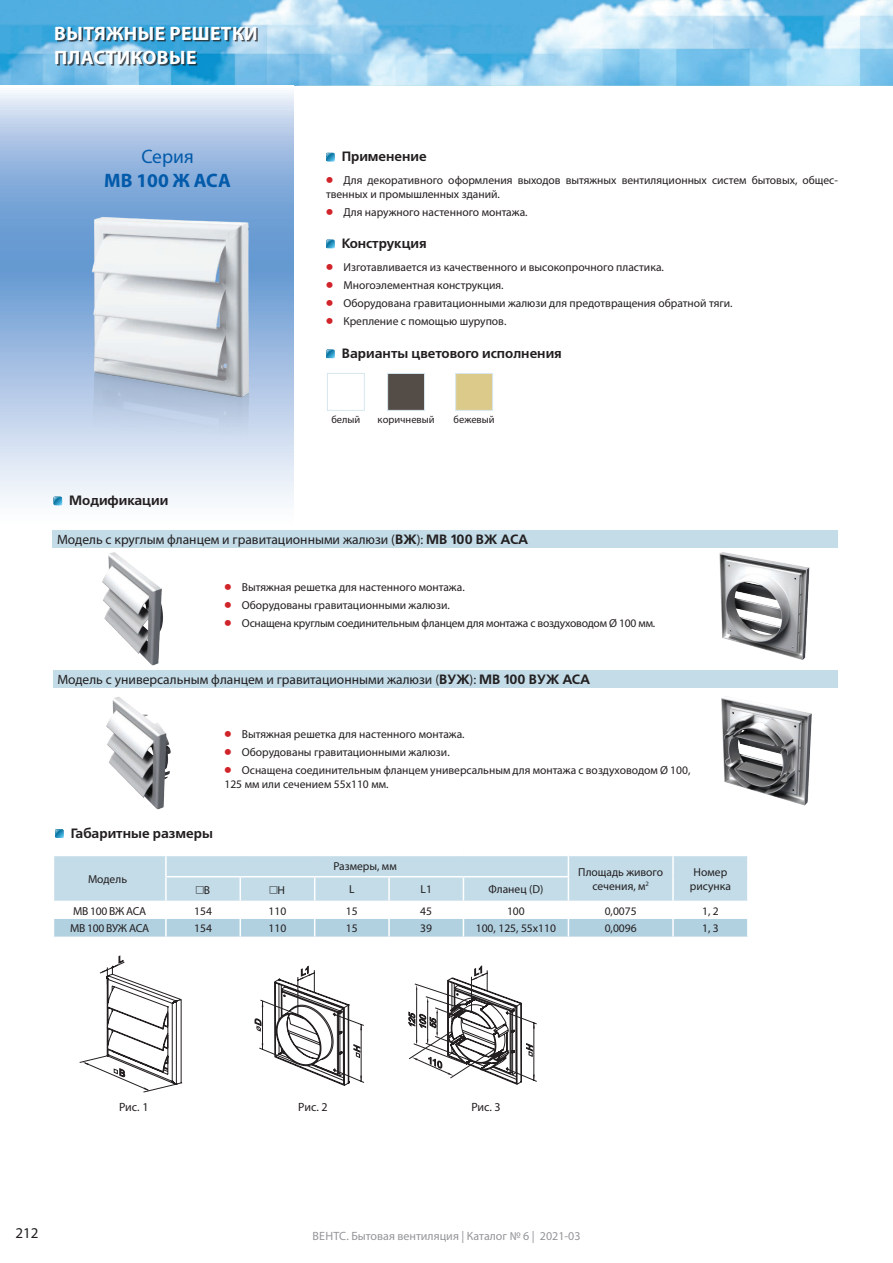
<style>
.page{position:relative;width:893px;height:1263px;background:#fff}
.page>*{position:absolute;margin:0;border:0;box-sizing:border-box;transform-origin:0 0}
.t1{font:700 19.5px/23.4px "Myriad Pro";letter-spacing:.02em;color:#fff}
.t2{font:700 19.5px "Myriad Pro";color:#015aaa}
.t3{font:19.5px "Myriad Pro";color:#015aaa}
.t4{font:15px "Myriad Pro";color:#231f20}
.t5{font:13.5px "Myriad Pro";color:#231f20}
.t6{font:700 13.5px "Free Set C";color:#231f20}
.t7{font:12px "Myriad Pro";color:#939598}
.t8{font:12px "Myriad Pro";letter-spacing:-.005em;color:#231f20}
.t9{font:11.55px/13.8px "Myriad Pro";color:#231f20}
.t10{font:11.55px "Myriad Pro";letter-spacing:-.02em;color:#231f20}
.t11{font:11.55px "Myriad Pro";letter-spacing:-.025em;color:#231f20}
.t12{font:10.5px "Myriad Pro";color:#231f20}
.s1{font-family:"Free Set C";font-weight:700;font-size:17.4px;color:#d1232a}
.s2{font-family:"Free Set C";font-weight:700}
</style>
<div class="page">
<img style="left:0;top:0;width:893px;height:85px">
<svg style="left:0;top:93px;width:293px;height:578px"></svg>
<svg style="left:326px;top:153px;width:8px;height:8px"></svg>
<svg style="left:326px;top:240px;width:8px;height:8px"></svg>
<img style="left:64px;top:209px;width:214px;height:260px">
<svg style="left:55px;top:829px;width:8px;height:9px"></svg>
<div style="left:53px;top:530px;width:785px;height:17px;background:#c3dce8"></div>
<div style="left:53px;top:671px;width:785px;height:17px;background:#c3dce8"></div>
<img style="left:719px;top:552px;width:91px;height:108px">
<img style="left:99px;top:549px;width:67px;height:117px">
<img style="left:721px;top:696px;width:91px;height:110px">
<img style="left:106px;top:697px;width:65px;height:113px">
<svg style="left:80px;top:956px;width:102px;height:136px"></svg>
<svg style="left:255px;top:966px;width:109px;height:120px"></svg>
<svg style="left:408px;top:965px;width:129px;height:120px"></svg>
<svg style="left:326px;top:350px;width:8px;height:8px"></svg>
<svg style="left:54px;top:497px;width:8px;height:8px"></svg>
<div style="left:327px;top:373px;width:38px;height:38px;border:1px solid #d6e7ef"></div>
<div style="left:387px;top:373px;width:38px;height:38px;background:#544c46;border:1px solid #d6e7ef"></div>
<div style="left:455px;top:373px;width:38px;height:38px;background:#dcca8a;border:1px solid #d6e7ef"></div>
<div style="left:57px;top:28px;width:201px;height:37px;background:#231f20;opacity:.75"></div>
<svg style="left:54px;top:856px;width:694px;height:80px"></svg>
<h1 class="t1" style="left:54px;top:21px;width:205px">ВЫТЯЖНЫЕ РЕШЕТКИ<br>ПЛАСТИКОВЫЕ</h1>
<h1 class="t3" style="left:141px;top:145px;width:54px">Серия</h1>
<h1 class="t2" style="left:104px;top:168px;width:128px">МВ 100 Ж АСА</h1>
<p class="t6" style="left:69px;top:493px;width:101px">Модификации</p>
<p class="t6" style="left:342px;top:149px;width:87px">Применение</p>
<p class="t9" style="left:326px;top:173px;width:513px"><span class="s1">•</span> Для декоративного оформления выходов вытяжных вентиляционных систем бытовых, общес&shy;твенных и промышленных зданий.</p>
<p class="t9" style="left:326px;top:205px;width:203px"><span class="s1">•</span> Для наружного настенного монтажа.</p>
<p class="t6" style="left:342px;top:236px;width:87px">Конструкция</p>
<p class="t9" style="left:326px;top:260px;width:339px"><span class="s1">•</span> Изготавливается из качественного и высокопрочного пластика.</p>
<p class="t9" style="left:326px;top:278px;width:179px"><span class="s1">•</span> Многоэлементная конструкция.</p>
<p class="t9" style="left:326px;top:296px;width:408px"><span class="s1">•</span> Оборудована гравитационными жалюзи для предотвращения обратной тяги.</p>
<p class="t9" style="left:326px;top:314px;width:182px"><span class="s1">•</span> Крепление с помощью шурупов.</p>
<p class="t6" style="left:342px;top:346px;width:222px">Варианты цветового исполнения</p>
<p class="t12" style="left:331px;top:413px;width:30px">белый</p>
<p class="t12" style="left:378px;top:413px;width:59px">коричневый</p>
<p class="t12" style="left:454px;top:413px;width:43px">бежевый</p>
<p class="t5" style="left:57px;top:531px;width:473px">Модель с круглым фланцем и гравитационными жалюзи (<span class="s2">ВЖ</span>): <span class="s2">МВ 100 ВЖ АСА</span></p>
<p class="t9" style="left:225px;top:580px;width:242px"><span class="s1">•</span> Вытяжная решетка для настенного монтажа.</p>
<p class="t9" style="left:225px;top:598px;width:227px"><span class="s1">•</span> Оборудованы гравитационными жалюзи.</p>
<p class="t10" style="left:225px;top:616px;width:432px"><span class="s1">•</span> Оснащена круглым соединительным фланцем для монтажа с воздуховодом Ø 100 мм.</p>
<p class="t5" style="left:57px;top:671px;width:534px">Модель с универсальным фланцем и гравитационными жалюзи (<span class="s2">ВУЖ</span>): <span class="s2">МВ 100 ВУЖ АСА</span></p>
<p class="t9" style="left:224px;top:727px;width:242px"><span class="s1">•</span> Вытяжная решетка для настенного монтажа.</p>
<p class="t9" style="left:224px;top:745px;width:227px"><span class="s1">•</span> Оборудованы гравитационными жалюзи.</p>
<p class="t9" style="left:224px;top:763px;width:468px"><span class="s1">•</span> Оснащена соединительным фланцем универсальным для монтажа с воздуховодом Ø 100,<br>125 мм или сечением 55х110 мм.</p>
<p class="t6" style="left:71px;top:825px;width:144px">Габаритные размеры</p>
<p class="t9" style="left:88px;top:872px;width:41px">Модель</p>
<p class="t9" style="left:333px;top:859px;width:65px">Размеры, мм</p>
<p class="t9" style="left:204px;top:883px;width:8px">B</p>
<p class="t9" style="left:277px;top:883px;width:9px">H</p>
<p class="t9" style="left:349px;top:882px;width:7px">L</p>
<p class="t9" style="left:421px;top:882px;width:13px">L1</p>
<p class="t9" style="left:488px;top:882px;width:56px">Фланец (D)</p>
<p class="t9" style="left:578px;top:865px;width:86px;text-align:center">Площадь живого сечения, м<sup>2</sup></p>
<p class="t9" style="left:690px;top:865px;width:43px;text-align:center">Номер рисунка</p>
<p class="t11" style="left:73px;top:904px;width:75px">МВ 100 ВЖ АСА</p>
<p class="t9" style="left:194px;top:904px;width:19px">154</p>
<p class="t9" style="left:269px;top:904px;width:19px">110</p>
<p class="t9" style="left:346px;top:904px;width:13px">15</p>
<p class="t9" style="left:420px;top:904px;width:13px">45</p>
<p class="t9" style="left:507px;top:904px;width:19px">100</p>
<p class="t9" style="left:605px;top:904px;width:34px">0,0075</p>
<p class="t9" style="left:702px;top:904px;width:18px">1, 2</p>
<p class="t11" style="left:70px;top:921px;width:81px">МВ 100 ВУЖ АСА</p>
<p class="t9" style="left:194px;top:921px;width:19px">154</p>
<p class="t9" style="left:269px;top:921px;width:19px">110</p>
<p class="t9" style="left:346px;top:921px;width:13px">15</p>
<p class="t9" style="left:420px;top:921px;width:13px">39</p>
<p class="t9" style="left:476px;top:921px;width:82px">100, 125, 55х110</p>
<p class="t9" style="left:605px;top:921px;width:34px">0,0096</p>
<p class="t9" style="left:702px;top:921px;width:18px">1, 3</p>
<p class="t8" style="left:119px;top:1099px;width:31px">Рис. 1</p>
<p class="t8" style="left:298px;top:1099px;width:31px">Рис. 2</p>
<p class="t8" style="left:471px;top:1099px;width:31px">Рис. 3</p>
<p class="t4" style="left:15px;top:1224px;width:25px">212</p>
<p class="t7" style="left:313px;top:1229px;width:269px">ВЕНТС. Бытовая вентиляция | Каталог № 6 | 2021-03</p>
</div>
